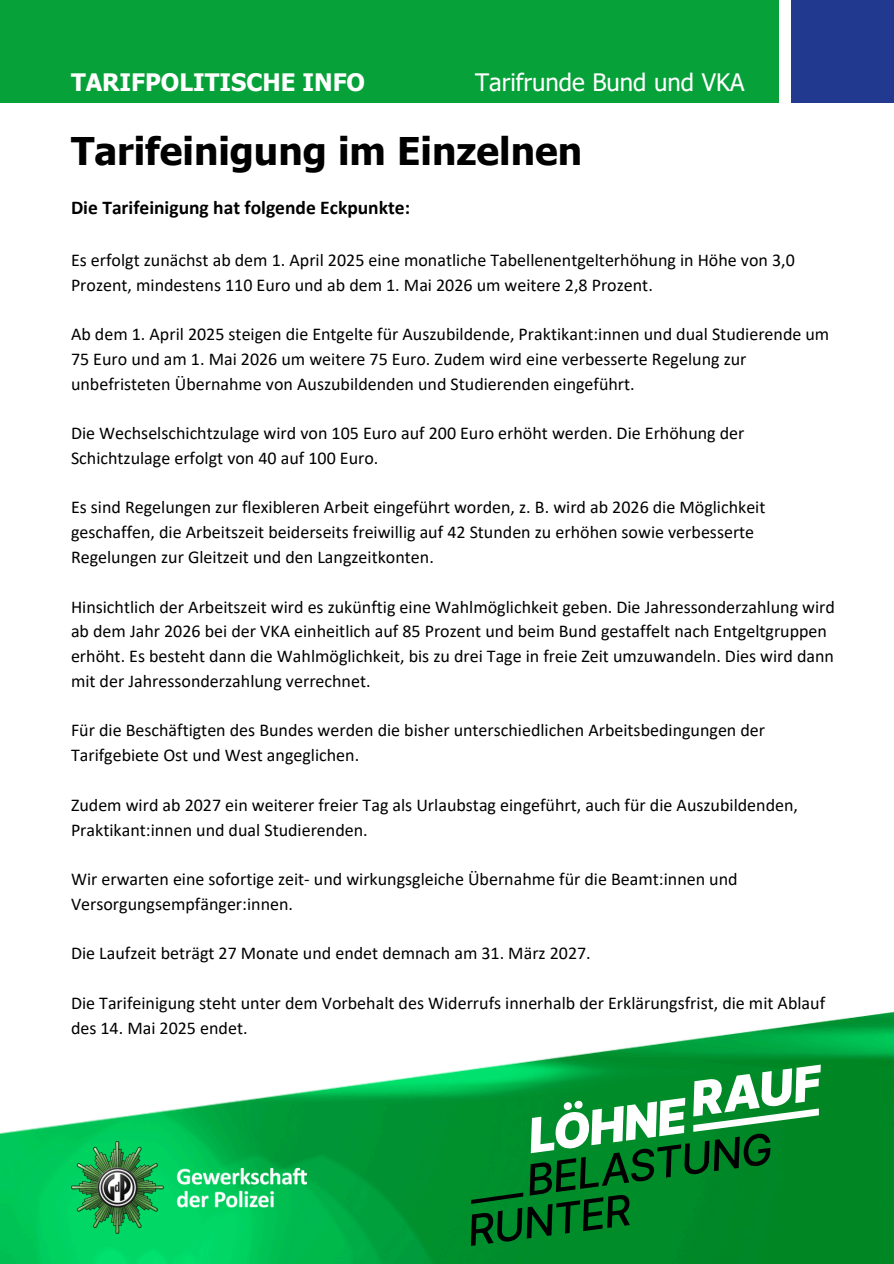
<style>
.page{position:relative;width:894px;height:1264px;background:#fff}
.page>*{position:absolute;margin:0;border:0;box-sizing:border-box;transform-origin:0 0}
.t1{font:700 38.1px "Tahoma";color:#000}
.t2{font:24px "Tahoma";color:#fff}
.t3{font:700 24px "Tahoma";color:#fff}
.t4{font:700 19.5px "Calibri";color:#000}
.t5{font:18px/24.8px "Calibri";color:#000}
</style>
<div class="page">
<div style="left:0;top:0;width:778px;height:103px;background:#07a139"></div>
<div style="left:791px;top:0;width:102px;height:103px;background:#213a8f"></div>
<img style="left:0;top:1012px;width:893px;height:251px">
<svg style="left:471px;top:1064px;width:349px;height:181px;background:#1c8f3f"></svg>
<img style="left:71px;top:1141px;width:235px;height:92px">
<h2 class="t3" style="left:71px;top:67px;width:295px">TARIFPOLITISCHE INFO</h2>
<h3 class="t2" style="left:475px;top:67px;width:271px">Tarifrunde Bund und VKA</h3>
<h1 class="t1" style="left:71px;top:127px;width:512px">Tarifeinigung im Einzelnen</h1>
<h4 class="t4" style="left:71px;top:199px;width:340px">Die Tarifeinigung hat folgende Eckpunkte:</h4>
<p class="t5" style="left:71px;top:249px;width:725px">Es erfolgt zunächst ab dem 1. April 2025 eine monatliche Tabellenentgelterhöhung in Höhe von 3,0<br>Prozent, mindestens 110 Euro und ab dem 1. Mai 2026 um weitere 2,8 Prozent.</p>
<p class="t5" style="left:71px;top:323px;width:759px">Ab dem 1. April 2025 steigen die Entgelte für Auszubildende, Praktikant:innen und dual Studierende um<br>75 Euro und am 1. Mai 2026 um weitere 75 Euro. Zudem wird eine verbesserte Regelung zur unbefristeten Übernahme von Auszubildenden und Studierenden eingeführt.</p>
<p class="t5" style="left:71px;top:422px;width:674px">Die Wechselschichtzulage wird von 105 Euro auf 200 Euro erhöht werden. Die Erhöhung der<br>Schichtzulage erfolgt von 40 auf 100 Euro.</p>
<p class="t5" style="left:71px;top:496px;width:695px">Es sind Regelungen zur flexibleren Arbeit eingeführt worden, z. B. wird ab 2026 die Möglichkeit geschaffen, die Arbeitszeit beiderseits freiwillig auf 42 Stunden zu erhöhen sowie verbesserte<br>Regelungen zur Gleitzeit und den Langzeitkonten.</p>
<p class="t5" style="left:71px;top:595px;width:765px">Hinsichtlich der Arbeitszeit wird es zukünftig eine Wahlmöglichkeit geben. Die Jahressonderzahlung wird ab dem Jahr 2026 bei der VKA einheitlich auf 85 Prozent und beim Bund gestaffelt nach Entgeltgruppen erhöht. Es besteht dann die Wahlmöglichkeit, bis zu drei Tage in freie Zeit umzuwandeln. Dies wird dann mit der Jahressonderzahlung verrechnet.</p>
<p class="t5" style="left:71px;top:719px;width:695px">Für die Beschäftigten des Bundes werden die bisher unterschiedlichen Arbeitsbedingungen der<br>Tarifgebiete Ost und West angeglichen.</p>
<p class="t5" style="left:71px;top:793px;width:728px">Zudem wird ab 2027 ein weiterer freier Tag als Urlaubstag eingeführt, auch für die Auszubildenden,<br>Praktikant:innen und dual Studierenden.</p>
<p class="t5" style="left:71px;top:868px;width:668px">Wir erwarten eine sofortige zeit- und wirkungsgleiche Übernahme für die Beamt:innen und<br>Versorgungsempfänger:innen.</p>
<p class="t5" style="left:71px;top:942px;width:521px">Die Laufzeit beträgt 27 Monate und endet demnach am 31. März 2027.</p>
<p class="t5" style="left:71px;top:992px;width:755px">Die Tarifeinigung steht unter dem Vorbehalt des Widerrufs innerhalb der Erklärungsfrist, die mit Ablauf des 14. Mai 2025 endet.</p>
</div>
